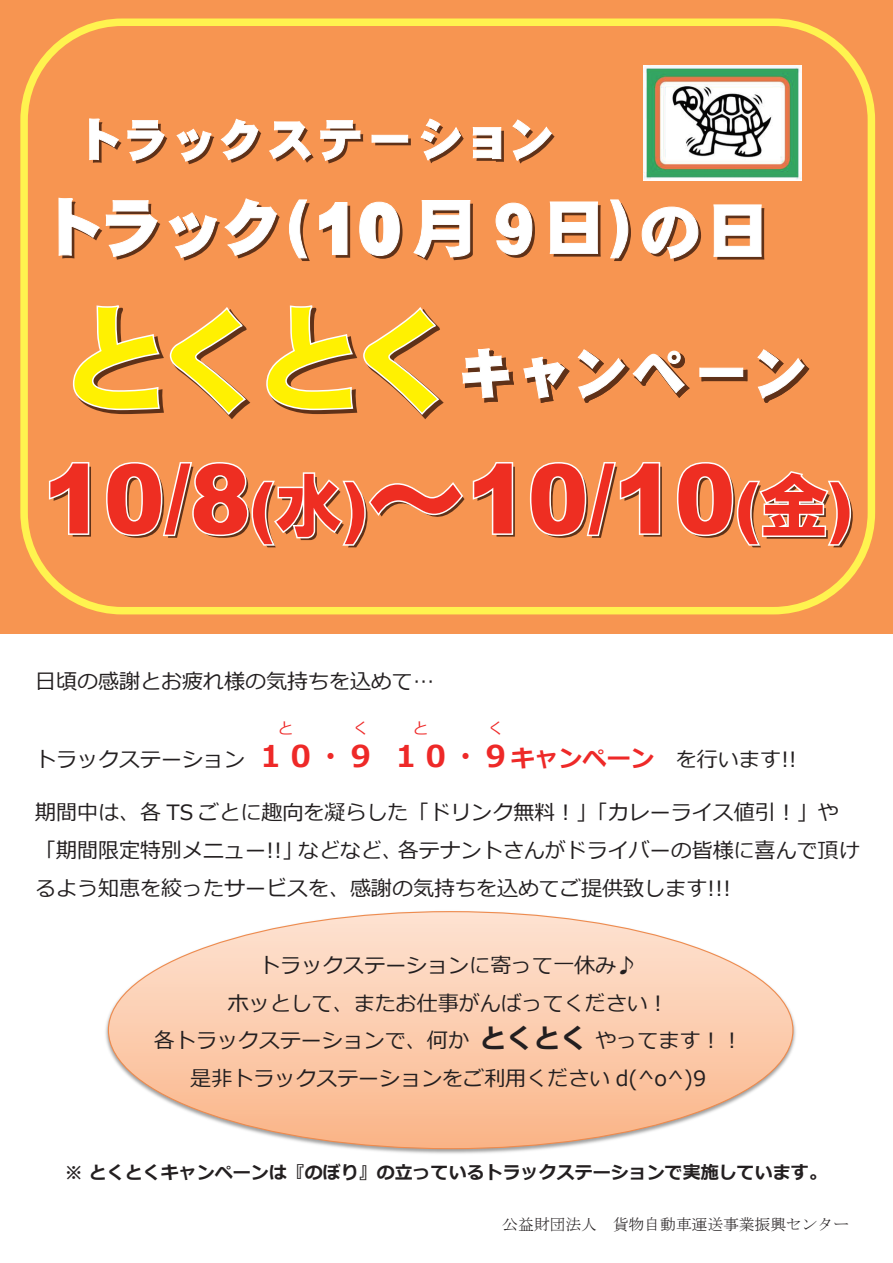
<style>
.page{position:relative;width:893px;height:1263px;background:#fff}
.page>*{position:absolute;margin:0;border:0;box-sizing:border-box;transform-origin:0 0}
.t1{font:700 30px "Meiryo";color:#ee2928}
.t2{font:21px/37.5px "Meiryo";color:#231f20}
.t3{font:700 18px "Meiryo";color:#231f20}
.t4{font:15.9px "MS Mincho";color:#231f20}
.t5{font:15.9px "Meiryo";color:#ee2928}
.s1{font-weight:700;font-size:30px;color:#ee2928}
.s2{font-weight:700;font-size:24px;color:#ee2928}
.s3{font-weight:700;font-size:27px}
</style>
<div class="page">
<div style="left:0;top:0;width:893px;height:634px;background:#f79551"></div>
<img style="left:105px;top:911px;width:691px;height:243px">
<svg style="left:108px;top:912px;width:685px;height:237px"></svg>
<div style="left:20px;top:19px;width:855px;height:595px;border:8px solid #fff34f;border-radius:98px"></div>
<svg style="left:89px;top:118px;width:466px;height:46px"></svg>
<img style="left:644px;top:66px;width:158px;height:115px">
<svg style="left:49px;top:462px;width:42px;height:75px"></svg>
<svg style="left:106px;top:462px;width:358px;height:85px"></svg>
<svg style="left:473px;top:462px;width:42px;height:75px"></svg>
<svg style="left:530px;top:462px;width:132px;height:76px"></svg>
<svg style="left:677px;top:462px;width:176px;height:85px"></svg>
<svg style="left:462px;top:348px;width:347px;height:55px"></svg>
<svg style="left:72px;top:305px;width:372px;height:114px"></svg>
<svg style="left:58px;top:197px;width:222px;height:64px"></svg>
<svg style="left:289px;top:199px;width:21px;height:62px"></svg>
<svg style="left:319px;top:201px;width:84px;height:58px"></svg>
<svg style="left:610px;top:199px;width:21px;height:62px"></svg>
<svg style="left:641px;top:204px;width:123px;height:57px"></svg>
<svg style="left:413px;top:200px;width:188px;height:60px"></svg>
<p class="t2" style="left:35px;top:664px;width:401px">日頃の感謝とお疲れ様の気持ちを込めて…</p>
<p class="t5" style="left:277px;top:717px;width:17px">と</p>
<p class="t5" style="left:353px;top:717px;width:17px">く</p>
<p class="t5" style="left:488px;top:717px;width:17px">く</p>
<p class="t5" style="left:412px;top:717px;width:17px">と</p>
<p class="t2" style="left:35px;top:741px;width:342px">トラックステーション<span class="s1">１０・９</span></p>
<h1 class="t1" style="left:391px;top:735px;width:122px">１０・９</h1>
<p class="t2" style="left:511px;top:741px;width:287px"><span class="s2">キャンペーン</span> を行います!!</p>
<p class="t2" style="left:35px;top:795px;width:826px">期間中は、各 TS ごとに趣向を凝らした「ドリンク無料！」「カレーライス値引！」や「期間限定特別メニュー!!」などなど、各テナントさんがドライバーの皆様に喜んで頂けるよう知恵を絞ったサービスを、感謝の気持ちを込めてご提供致します!!!</p>
<p class="t2" style="left:154px;top:948px;width:590px;text-align:center">トラックステーションに寄って一休み♪<br>ホッとして、またお仕事がんばってください！<br>各トラックステーションで、何か<span class="s3">とくとく</span>やってます！！是非トラックステーションをご利用ください d(^o^)9</p>
<p class="t3" style="left:65px;top:1159px;width:763px">※ とくとくキャンペーンは『のぼり』の立っているトラックステーションで実施しています。</p>
<p class="t4" style="left:502px;top:1216px;width:348px">公益財団法人 貨物自動車運送事業振興センター</p>
</div>
